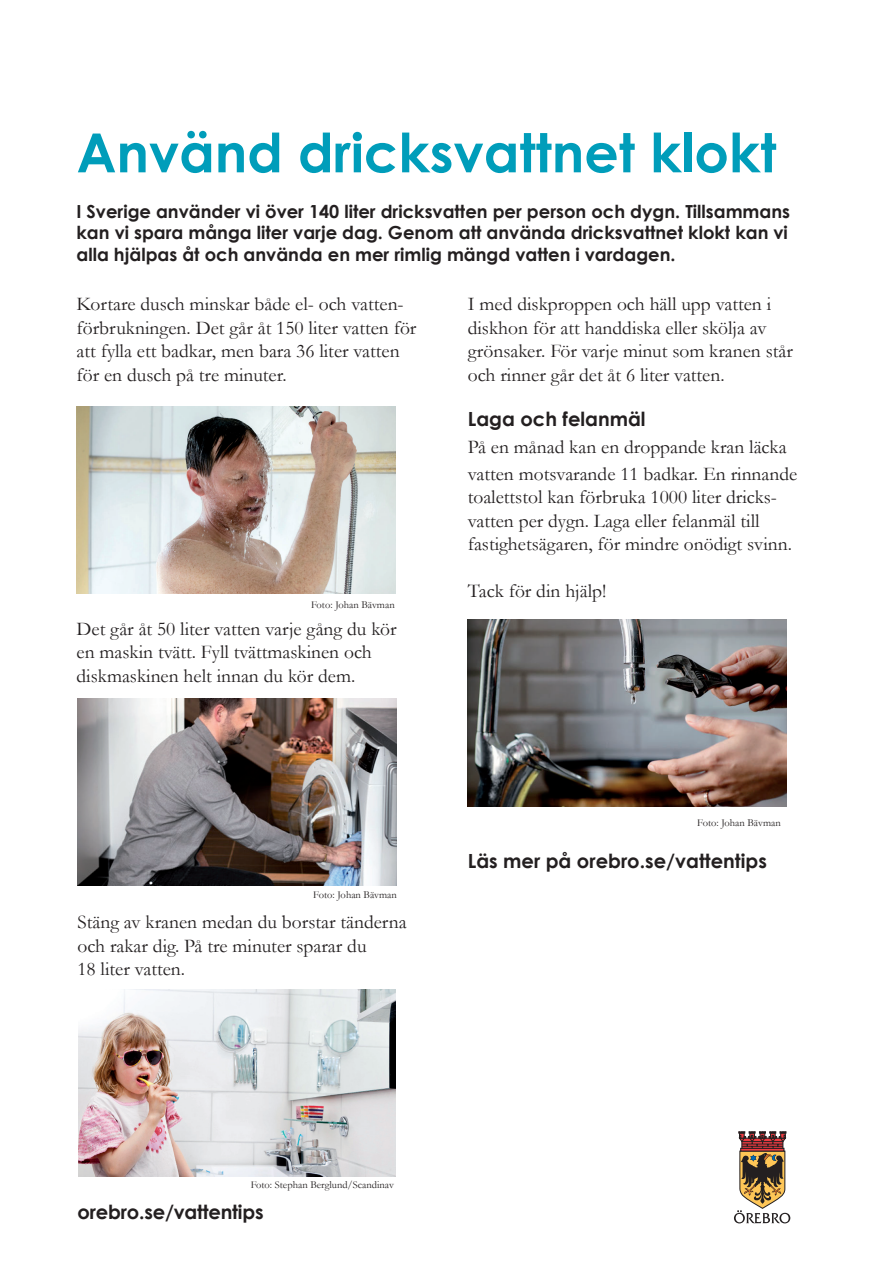
<style>
.page{position:relative;width:893px;height:1263px;background:#fff}
.page>*{position:absolute;margin:0;border:0;box-sizing:border-box;transform-origin:0 0}
.t1{font:700 54px "Century Gothic";color:#009dba}
.t2{font:19.5px/23.4px "Garamond";color:#231f20}
.t3{font:700 19.5px "Century Gothic";color:#231f20}
.t4{font:700 18px/21.6px "Century Gothic";color:#231f20;text-align:justify}
.t5{font:10.5px "Garamond";color:#231f20}
</style>
<div class="page">
<img style="left:77px;top:406px;width:318px;height:188px">
<img style="left:468px;top:620px;width:319px;height:187px">
<img style="left:78px;top:989px;width:317px;height:187px">
<img style="left:77px;top:698px;width:319px;height:187px">
<svg style="left:734px;top:1131px;width:56px;height:92px"></svg>
<h1 class="t1" style="left:77px;top:112px;width:701px">Använd dricksvattnet klokt</h1>
<p class="t4" style="left:77px;top:199px;width:715px">I Sverige använder vi över 140 liter dricksvatten per person och dygn. Tillsammans kan vi spara många liter varje dag. Genom att använda dricksvattnet klokt kan vi alla hjälpas åt och använda en mer rimlig mängd vatten i vardagen.</p>
<p class="t2" style="left:77px;top:292px;width:341px">Kortare dusch minskar både el- och vatten&shy;förbrukningen. Det går åt 150 liter vatten för att fylla ett badkar, men bara 36 liter vatten för en dusch på tre minuter.</p>
<p class="t5" style="left:311px;top:597px;width:85px">Foto: Johan Bävman</p>
<p class="t2" style="left:77px;top:617px;width:322px">Det går åt 50 liter vatten varje gång du kör en maskin tvätt. Fyll tvättmaskinen och diskmaskinen helt innan du kör dem.</p>
<p class="t2" style="left:468px;top:292px;width:327px">I med diskproppen och häll upp vatten i diskhon för att handdiska eller skölja av grönsaker. För varje minut som kranen står och rinner går det åt 6 liter vatten.</p>
<p class="t3" style="left:468px;top:404px;width:179px">Laga och felanmäl</p>
<p class="t2" style="left:468px;top:433px;width:331px;line-height:27px">På en månad kan en droppande kran läcka vatten motsvarande 11 badkar. En rinnande</p>
<p class="t2" style="left:468px;top:485px;width:326px">toalettstol kan förbruka 1000 liter dricks&shy;vatten per dygn. Laga eller felanmäl till fastighetsägaren, för mindre onödigt svinn.</p>
<p class="t2" style="left:468px;top:579px;width:140px">Tack för din hjälp!</p>
<p class="t5" style="left:313px;top:888px;width:85px">Foto: Johan Bävman</p>
<p class="t2" style="left:77px;top:910px;width:331px">Stäng av kranen medan du borstar tänderna och rakar dig. På tre minuter sparar du<br>18 liter vatten.</p>
<p class="t5" style="left:697px;top:816px;width:85px">Foto: Johan Bävman</p>
<p class="t3" style="left:468px;top:846px;width:301px">Läs mer på orebro.se/vattentips</p>
<p class="t5" style="left:251px;top:1178px;width:145px">Foto: Stephan Berglund/Scandinav</p>
<p class="t3" style="left:77px;top:1197px;width:188px">orebro.se/vattentips</p>
</div>
